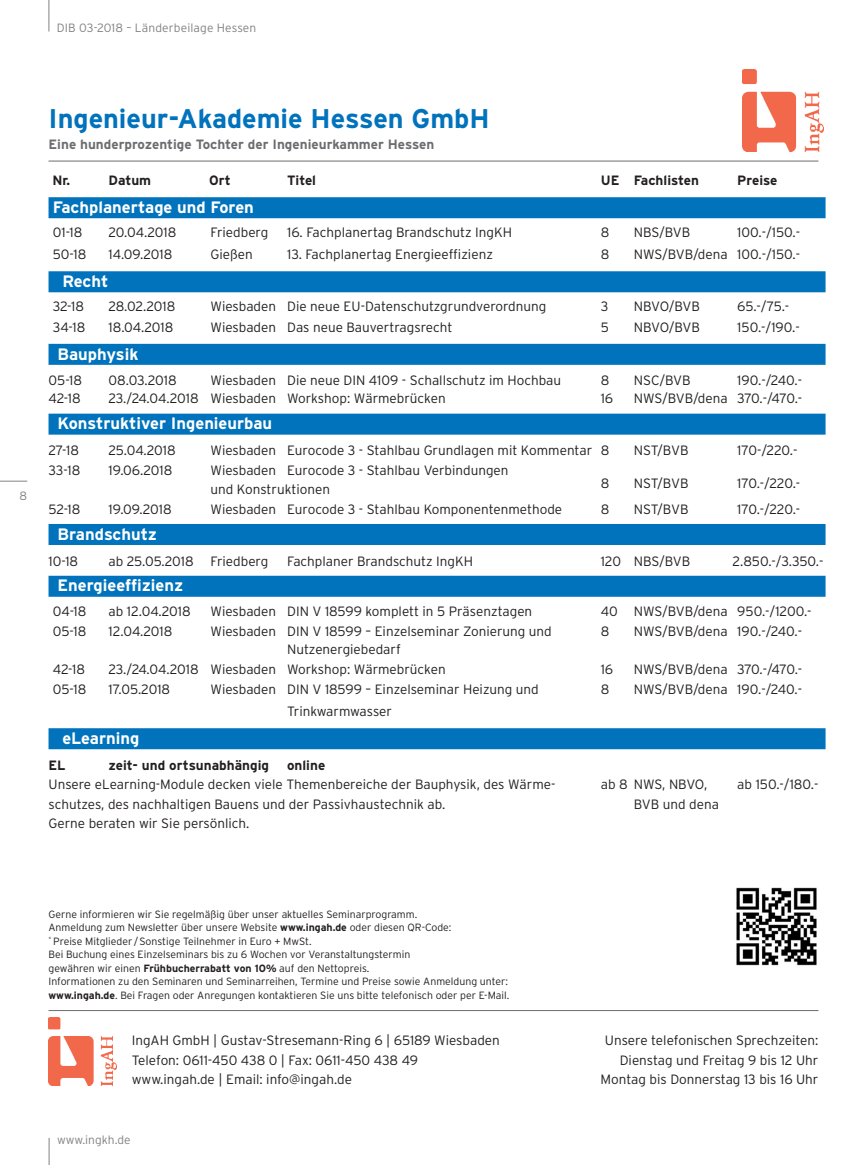
<style>
.page{position:relative;width:867px;height:1165px;background:#fff}
.page>*{position:absolute;margin:0;border:0;box-sizing:border-box;transform-origin:0 0}
.t1{font:700 27px "Interstate";color:#0073bc}
.t2{font:700 16.5px "Interstate";color:#fff}
.t3{font:300 13.5px/19.5px "Interstate";color:#231f20}
.t4{font:700 13.5px "Interstate";color:#231f20}
.t5{font:700 13.5px "Interstate";color:#6c6d70}
.t6{font:300 12px "Interstate";letter-spacing:.01em;color:#808285}
.t7{font:300 10.5px/13.5px "Interstate";color:#231f20}
.s1{font-weight:700}
</style>
<div class="page">
<svg style="left:0;top:480px;width:27px;height:1px"></svg>
<svg style="left:49px;top:1138px;width:1px;height:26px"></svg>
<hr style="left:49px;top:0;width:1px;height:32px;background:#808285">
<img style="left:49px;top:1017px;width:67px;height:67px">
<img style="left:736px;top:887px;width:81px;height:79px">
<hr style="left:49px;top:1010px;width:769px;height:1px;background:#6c6d70">
<img style="left:742px;top:70px;width:81px;height:81px">
<hr style="left:49px;top:161px;width:769px;height:1px;background:#6c6d70">
<div style="left:49px;top:197px;width:776px;height:21px;background:#0073bc"></div>
<div style="left:49px;top:271px;width:776px;height:21px;background:#0073bc"></div>
<div style="left:49px;top:344px;width:776px;height:21px;background:#0073bc"></div>
<div style="left:49px;top:413px;width:776px;height:21px;background:#0073bc"></div>
<div style="left:49px;top:524px;width:776px;height:21px;background:#0073bc"></div>
<div style="left:49px;top:575px;width:776px;height:21px;background:#0073bc"></div>
<div style="left:49px;top:728px;width:776px;height:21px;background:#0073bc"></div>
<p class="t6" style="left:57px;top:21px;width:201px">DIB 03-2018 – Länderbeilage Hessen</p>
<p class="t6" style="left:20px;top:489px;width:9px">8</p>
<h1 class="t1" style="left:49px;top:103px;width:442px">Ingenieur-Akademie Hessen GmbH</h1>
<p class="t5" style="left:49px;top:137px;width:387px">Eine hunderprozentige Tochter der Ingenieurkammer Hessen</p>
<p class="t4" style="left:52px;top:173px;width:19px">Nr.</p>
<p class="t4" style="left:109px;top:173px;width:44px">Datum</p>
<p class="t4" style="left:209px;top:173px;width:23px">Ort</p>
<p class="t4" style="left:287px;top:173px;width:30px">Titel</p>
<p class="t4" style="left:601px;top:173px;width:100px">UE Fachlisten</p>
<p class="t4" style="left:737px;top:173px;width:42px">Preise</p>
<p class="t2" style="left:53px;top:198px;width:203px">Fachplanertage und Foren</p>
<p class="t3" style="left:53px;top:223px;width:31px">01-18</p>
<p class="t3" style="left:109px;top:223px;width:69px">20.04.2018</p>
<p class="t3" style="left:211px;top:223px;width:59px">Friedberg</p>
<p class="t3" style="left:287px;top:223px;width:226px">16. Fachplanertag Brandschutz IngKH</p>
<p class="t3" style="left:601px;top:223px;width:10px">8</p>
<p class="t3" style="left:634px;top:223px;width:58px">NBS/BVB</p>
<p class="t3" style="left:737px;top:223px;width:64px">100.-/150.-</p>
<p class="t3" style="left:53px;top:244px;width:35px">50-18</p>
<p class="t3" style="left:109px;top:244px;width:65px">14.09.2018</p>
<p class="t3" style="left:211px;top:244px;width:44px">Gießen</p>
<p class="t3" style="left:287px;top:244px;width:207px">13. Fachplanertag Energieeffizienz</p>
<p class="t3" style="left:601px;top:244px;width:10px">8</p>
<p class="t3" style="left:634px;top:244px;width:168px">NWS/BVB/dena 100.-/150.-</p>
<p class="t2" style="left:62px;top:272px;width:47px">Recht</p>
<p class="t3" style="left:53px;top:297px;width:33px">32-18</p>
<p class="t3" style="left:109px;top:297px;width:68px">28.02.2018</p>
<p class="t3" style="left:211px;top:297px;width:337px">Wiesbaden Die neue EU-Datenschutzgrundverordnung</p>
<p class="t3" style="left:601px;top:297px;width:9px">3</p>
<p class="t3" style="left:634px;top:297px;width:68px">NBVO/BVB</p>
<p class="t3" style="left:737px;top:297px;width:53px">65.-/75.-</p>
<p class="t3" style="left:53px;top:317px;width:34px">34-18</p>
<p class="t3" style="left:109px;top:317px;width:66px">18.04.2018</p>
<p class="t3" style="left:211px;top:317px;width:243px">Wiesbaden Das neue Bauvertragsrecht</p>
<p class="t3" style="left:601px;top:317px;width:10px">5</p>
<p class="t3" style="left:634px;top:317px;width:68px">NBVO/BVB</p>
<p class="t3" style="left:737px;top:317px;width:64px">150.-/190.-</p>
<p class="t2" style="left:58px;top:344px;width:82px">Bauphysik</p>
<p class="t3" style="left:49px;top:371px;width:35px">05-18</p>
<p class="t3" style="left:109px;top:371px;width:70px">08.03.2018</p>
<p class="t3" style="left:211px;top:371px;width:352px">Wiesbaden Die neue DIN 4109 - Schallschutz im Hochbau</p>
<p class="t3" style="left:601px;top:371px;width:10px">8</p>
<p class="t3" style="left:634px;top:371px;width:58px">NSC/BVB</p>
<p class="t3" style="left:737px;top:371px;width:66px">190.-/240.-</p>
<p class="t3" style="left:49px;top:389px;width:34px">42-18</p>
<p class="t3" style="left:109px;top:389px;width:339px">23./24.04.2018 Wiesbaden Workshop: Wärmebrücken</p>
<p class="t3" style="left:601px;top:389px;width:14px">16</p>
<p class="t3" style="left:634px;top:389px;width:170px">NWS/BVB/dena 370.-/470.-</p>
<p class="t2" style="left:58px;top:414px;width:216px">Konstruktiver Ingenieurbau</p>
<p class="t3" style="left:49px;top:440px;width:32px">27-18</p>
<p class="t3" style="left:109px;top:440px;width:69px">25.04.2018</p>
<p class="t3" style="left:211px;top:440px;width:400px">Wiesbaden Eurocode 3 - Stahlbau Grundlagen mit Kommentar 8</p>
<p class="t3" style="left:634px;top:440px;width:56px">NST/BVB</p>
<p class="t3" style="left:737px;top:440px;width:62px">170-/220.-</p>
<p class="t3" style="left:49px;top:460px;width:33px">33-18</p>
<p class="t3" style="left:109px;top:460px;width:65px">19.06.2018</p>
<p class="t3" style="left:211px;top:460px;width:299px">Wiesbaden Eurocode 3 - Stahlbau Verbindungen und Konstruktionen</p>
<p class="t3" style="left:601px;top:473px;width:10px">8</p>
<p class="t3" style="left:634px;top:473px;width:56px">NST/BVB</p>
<p class="t3" style="left:737px;top:473px;width:64px">170.-/220.-</p>
<p class="t3" style="left:49px;top:499px;width:33px">52-18</p>
<p class="t3" style="left:109px;top:499px;width:65px">19.09.2018</p>
<p class="t3" style="left:211px;top:499px;width:353px">Wiesbaden Eurocode 3 - Stahlbau Komponentenmethode</p>
<p class="t3" style="left:601px;top:499px;width:10px">8</p>
<p class="t3" style="left:634px;top:499px;width:56px">NST/BVB</p>
<p class="t3" style="left:737px;top:499px;width:64px">170.-/220.-</p>
<p class="t2" style="left:58px;top:524px;width:101px">Brandschutz</p>
<p class="t3" style="left:49px;top:551px;width:31px">10-18</p>
<p class="t3" style="left:109px;top:551px;width:161px">ab 25.05.2018 Friedberg</p>
<p class="t3" style="left:287px;top:551px;width:187px">Fachplaner Brandschutz IngKH</p>
<p class="t3" style="left:601px;top:551px;width:91px">120 NBS/BVB</p>
<p class="t3" style="left:732px;top:551px;width:92px">2.850.-/3.350.-</p>
<p class="t2" style="left:58px;top:576px;width:127px">Energieeffizienz</p>
<p class="t3" style="left:53px;top:601px;width:35px">04-18</p>
<p class="t3" style="left:109px;top:601px;width:84px">ab 12.04.2018</p>
<p class="t3" style="left:211px;top:601px;width:323px">Wiesbaden DIN V 18599 komplett in 5 Präsenztagen</p>
<p class="t3" style="left:601px;top:601px;width:212px">40 NWS/BVB/dena 950.-/1200.-</p>
<p class="t3" style="left:53px;top:621px;width:35px">05-18</p>
<p class="t3" style="left:109px;top:621px;width:65px">12.04.2018</p>
<p class="t3" style="left:211px;top:621px;width:343px">Wiesbaden DIN V 18599 – Einzelseminar Zonierung und</p>
<p class="t3" style="left:601px;top:621px;width:10px">8</p>
<p class="t3" style="left:634px;top:621px;width:170px">NWS/BVB/dena 190.-/240.-</p>
<p class="t3" style="left:287px;top:639px;width:115px">Nutzenergiebedarf</p>
<p class="t3" style="left:53px;top:659px;width:34px">42-18</p>
<p class="t3" style="left:109px;top:659px;width:339px">23./24.04.2018 Wiesbaden Workshop: Wärmebrücken</p>
<p class="t3" style="left:601px;top:659px;width:14px">16</p>
<p class="t3" style="left:634px;top:659px;width:170px">NWS/BVB/dena 370.-/470.-</p>
<p class="t3" style="left:53px;top:679px;width:35px">05-18</p>
<p class="t3" style="left:109px;top:679px;width:63px">17.05.2018</p>
<p class="t3" style="left:211px;top:679px;width:330px">Wiesbaden DIN V 18599 – Einzelseminar Heizung und</p>
<p class="t3" style="left:601px;top:679px;width:10px">8</p>
<p class="t3" style="left:634px;top:679px;width:170px">NWS/BVB/dena 190.-/240.-</p>
<p class="t3" style="left:287px;top:701px;width:106px">Trinkwarmwasser</p>
<p class="t2" style="left:62px;top:728px;width:79px">eLearning</p>
<p class="t4" style="left:49px;top:757px;width:19px">EL</p>
<p class="t4" style="left:109px;top:757px;width:162px">zeit- und ortsunabhängig</p>
<p class="t4" style="left:287px;top:757px;width:40px">online</p>
<p class="t3" style="left:49px;top:774px;width:508px">Unsere eLearning-Module decken viele Themenbereiche der Bauphysik, des Wärme-</p>
<p class="t3" style="left:601px;top:774px;width:108px">ab 8 NWS, NBVO,</p>
<p class="t3" style="left:737px;top:774px;width:83px">ab 150.-/180.-</p>
<p class="t3" style="left:49px;top:794px;width:398px">schutzes, des nachhaltigen Bauens und der Passivhaustechnik ab.</p>
<p class="t3" style="left:634px;top:794px;width:87px">BVB und dena</p>
<p class="t3" style="left:49px;top:813px;width:202px">Gerne beraten wir Sie persönlich.</p>
<p class="t7" style="left:49px;top:907px;width:462px">Gerne informieren wir Sie regelmäßig über unser aktuelles Seminarprogramm.<br>Anmeldung zum Newsletter über unsere Website <span class="s1">www.ingah.de</span> oder diesen QR-Code:<br><sup>*</sup> Preise Mitglieder /Sonstige Teilnehmer in Euro + MwSt.<br>Bei Buchung eines Einzelseminars bis zu 6 Wochen vor Veranstaltungstermin<br>gewähren wir einen <span class="s1">Frühbucherrabatt von 10%</span> auf den Nettopreis.<br>Informationen zu den Seminaren und Seminarreihen, Termine und Preise sowie Anmeldung unter: <span class="s1">www.ingah.de</span>. Bei Fragen oder Anregungen kontaktieren Sie uns bitte telefonisch oder per E-Mail.</p>
<p class="t3" style="left:132px;top:1030px;width:370px">IngAH GmbH | Gustav-Stresemann-Ring 6 | 65189 Wiesbaden</p>
<p class="t3" style="left:605px;top:1030px;width:215px">Unsere telefonischen Sprechzeiten:</p>
<p class="t3" style="left:132px;top:1049px;width:288px">Telefon: 0611-450 438 0 | Fax: 0611-450 438 49</p>
<p class="t3" style="left:619px;top:1049px;width:200px">Dienstag und Freitag 9 bis 12 Uhr</p>
<p class="t3" style="left:132px;top:1069px;width:222px">www.ingah.de | Email: info@ingah.de</p>
<p class="t3" style="left:600px;top:1069px;width:219px">Montag bis Donnerstag 13 bis 16 Uhr</p>
<p class="t6" style="left:57px;top:1133px;width:75px">www.ingkh.de</p>
</div>
